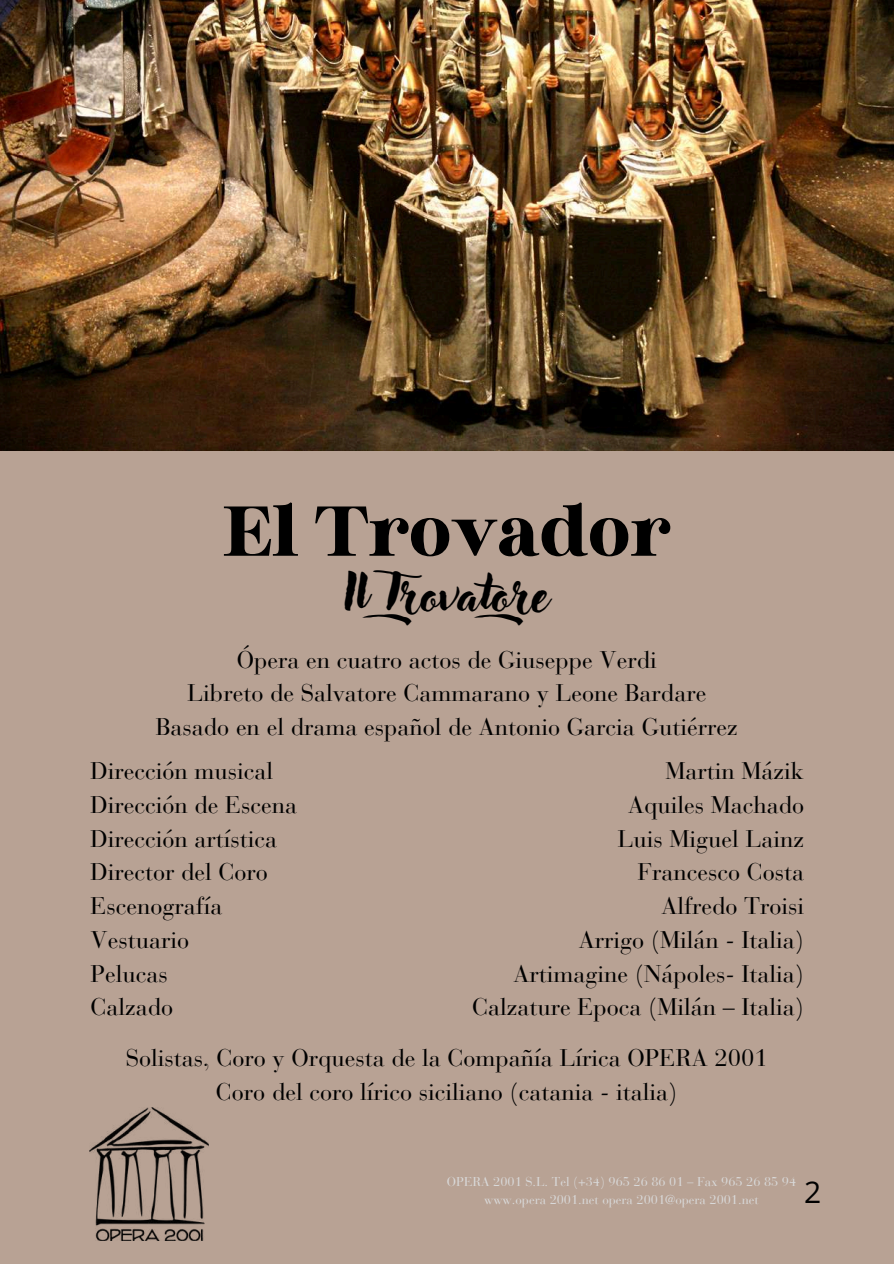
<style>
.page{position:relative;width:894px;height:1264px;background:#fff}
.page>*{position:absolute;margin:0;border:0;box-sizing:border-box;transform-origin:0 0}
.t1{font:700 87px "Binggo Wood Display";color:#000}
.t2{font:48px "Adlery Pro Swash";color:#000}
.t3{font:30px "Open Sans";color:#000}
.t4{font:24px/33.8px "Bauer Bodoni Pro";color:#000;text-align:center}
.t5{font:12.75px/18.1px "Bauer Bodoni Pro";color:#d9d9d9;text-align:center}
</style>
<div class="page">
<div style="left:0;top:0;width:893px;height:1263px;background:#b8a294"></div>
<img style="left:89px;top:1107px;width:120px;height:133px">
<img style="left:0;top:0;width:893px;height:450px">
<h1 class="t1" style="left:223px;top:487px;width:449px">El Trovador</h1>
<h2 class="t2" style="left:344px;top:571px;width:229px">Il Trovatore</h2>
<p class="t4" style="left:156px;top:645px;width:583px">Ópera en cuatro actos de Giuseppe Verdi<br>Libreto de Salvatore Cammarano y Leone Bardare<br>Basado en el drama español de Antonio Garcia Gutiérrez</p>
<p class="t4" style="left:90px;top:756px;width:208px;text-align:left">Dirección musical<br>Dirección de Escena<br>Dirección artística<br>Director del Coro<br>Escenografía<br>Vestuario<br>Pelucas<br>Calzado</p>
<p class="t4" style="left:472px;top:756px;width:333px;text-align:right">Martin Mázik<br>Aquiles Machado<br>Luis Miguel Lainz<br>Francesco Costa<br>Alfredo Troisi<br>Arrigo (Milán - Italia)<br>Artimagine (Nápoles- Italia)<br>Calzature Epoca (Milán – Italia)</p>
<p class="t4" style="left:126px;top:1043px;width:643px">Solistas, Coro y Orquesta de la Compañía Lírica OPERA 2001<br>Coro del coro lírico siciliano (catania - italia)</p>
<p class="t5" style="left:447px;top:1173px;width:350px">OPERA 2001 S.L. Tel (+34) 965 26 86 01 – Fax 965 26 85 94 www.opera 2001.net opera 2001@opera 2001.net</p>
<p class="t3" style="left:804px;top:1170px;width:19px">2</p>
</div>
